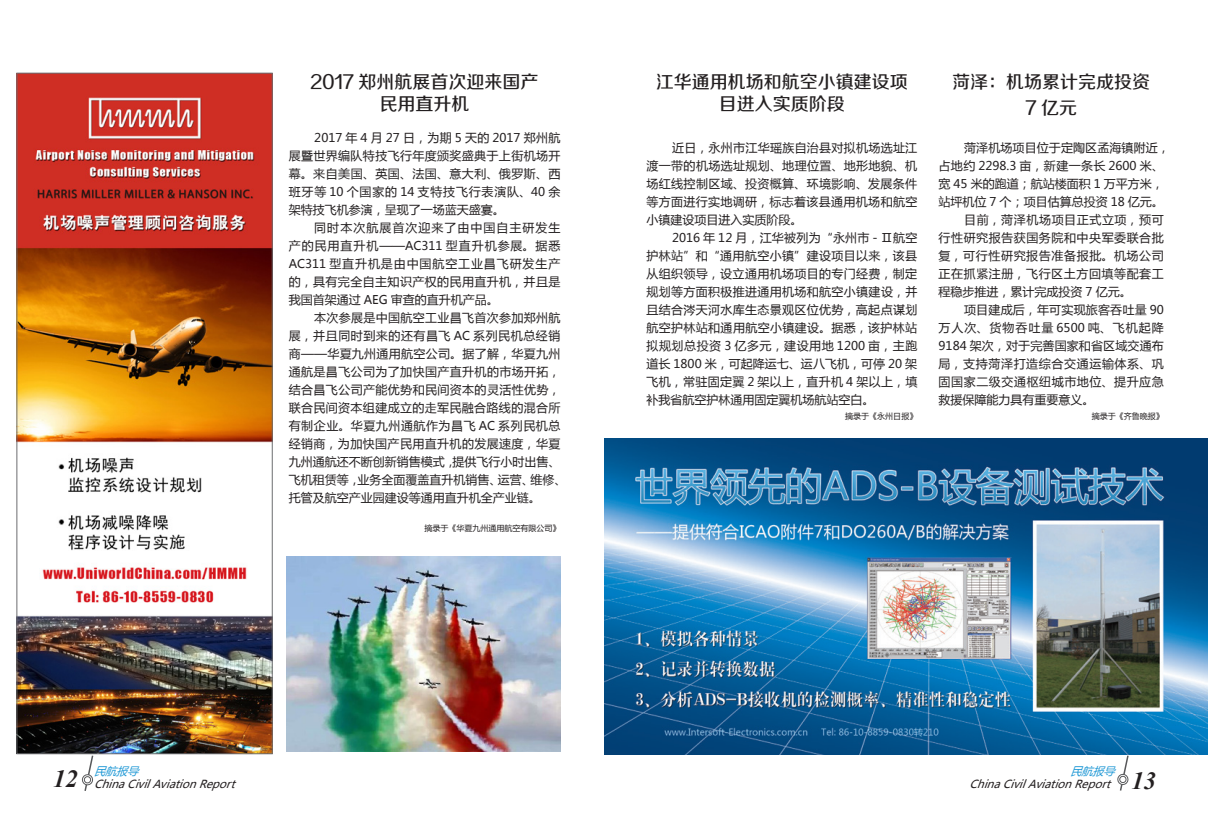
<style>
.page{position:relative;width:1208px;height:825px;background:#fff}
.page>*{position:absolute;margin:0;border:0;box-sizing:border-box;transform-origin:0 0}
.t1{font:italic 700 24.6px "Times New Roman";color:#231f20}
.t2{font:18px/21.6px "FZZZHUNHJW GB1 0";color:#231f20;text-align:center}
.t3{font:12px/18px "Microsoft Ya Hei";letter-spacing:.03em;color:#231f20;text-align:justify}
.t4{font:12px/18px "Microsoft Ya Hei";color:#231f20}
.t5{font:italic 11px "Microsoft Ya Hei";color:#231f20}
.t6{font:italic 11px "Microsoft Ya Hei";color:#1f98d5}
.t7{font:8px "Microsoft Ya Hei";color:#231f20}
</style>
<div class="page">
<svg style="left:81px;top:754px;width:13px;height:37px"></svg>
<svg style="left:1116px;top:754px;width:13px;height:37px"></svg>
<img style="left:286px;top:556px;width:274px;height:195px">
<img style="left:19px;top:75px;width:251px;height:677px">
<div style="left:17px;top:73px;width:255px;height:681px;border:1px solid #6c6d70"></div>
<img style="left:604px;top:438px;width:604px;height:316px">
<p class="t2" style="left:311px;top:73px;width:229px">2017 郑州航展首次迎来国产民用直升机</p>
<p class="t3" style="left:289px;top:129px;width:273px;text-indent:26px">2017 年 4 月 27 日，为期 5 天的 2017 郑州航展暨世界编队特技飞行年度颁奖盛典于上街机场开幕。来自美国、英国、法国、意大利、俄罗斯、西班牙等 10 个国家的 14 支特技飞行表演队、40 余架特技飞机参演，呈现了一场蓝天盛宴。</p>
<p class="t3" style="left:289px;top:219px;width:273px;text-indent:26px">同时本次航展首次迎来了由中国自主研发生产的民用直升机——AC311 型直升机参展。据悉AC311 型直升机是由中国航空工业昌飞研发生产的，具有完全自主知识产权的民用直升机，并且是我国首架通过 AEG 审查的直升机产品。</p>
<p class="t3" style="left:289px;top:309px;width:279px;text-align:left;text-indent:26px">本次参展是中国航空工业昌飞首次参加郑州航展，并且同时到来的还有昌飞 AC 系列民机总经销商——华夏九州通用航空公司。据了解，华夏九州通航是昌飞公司为了加快国产直升机的市场开拓，结合昌飞公司产能优势和民间资本的灵活性优势，联合民间资本组建成立的走军民融合路线的混合所有制企业。华夏九州通航作为昌飞 AC 系列民机总经销商，为加快国产民用直升机的发展速度，华夏九州通航还不断创新销售模式，提供飞行小时出售、飞机租赁等，业务全面覆盖直升机销售、运营、维修、托管及航空产业园建设等通用直升机全产业链。</p>
<p class="t7" style="left:424px;top:523px;width:138px">摘录于《华夏九州通用航空有限公司》</p>
<p class="t2" style="left:656px;top:73px;width:253px">江华通用机场和航空小镇建设项目进入实质阶段</p>
<p class="t3" style="left:646px;top:139px;width:272px;text-indent:26px">近日，永州市江华瑶族自治县对拟机场选址江渡一带的机场选址规划、地理位置、地形地貌、机场红线控制区域、投资概算、环境影响、发展条件等方面进行实地调研，标志着该县通用机场和航空小镇建设项目进入实质阶段。</p>
<p class="t3" style="left:646px;top:229px;width:272px;text-indent:26px">2016 年 12 月，江华被列为“永州市 - Ⅱ航空护林站”和“通用航空小镇”建设项目以来，该县从组织领导，设立通用机场项目的专门经费，制定规划等方面积极推进通用机场和航空小镇建设，并且结合涔天河水库生态景观区位优势，高起点谋划航空护林站和通用航空小镇建设。据悉，该护林站拟规划总投资 3 亿多元，建设用地 1200 亩，主跑道长 1800 米，可起降运七、运八飞机，可停 20 架飞机，常驻固定翼 2 架以上，直升机 4 架以上，填补我省航空护林通用固定翼机场航站空白。</p>
<p class="t7" style="left:845px;top:411px;width:73px">摘录于《永州日报》</p>
<p class="t2" style="left:952px;top:71px;width:199px;line-height:25.6px">菏泽：机场累计完成投资<br>7 亿元</p>
<p class="t4" style="left:938px;top:139px;width:233px;text-indent:26px">菏泽机场项目位于定陶区孟海镇附近，占地约 2298.3 亩，新建一条长 2600 米、宽 45 米的跑道；航站楼面积 1 万平方米，站坪机位 7 个；项目估算总投资 18 亿元。</p>
<p class="t3" style="left:938px;top:211px;width:227px;text-indent:26px">目前，菏泽机场项目正式立项，预可行性研究报告获国务院和中央军委联合批复，可行性研究报告准备报批。机场公司正在抓紧注册，飞行区土方回填等配套工程稳步推进，累计完成投资 7 亿元。</p>
<p class="t3" style="left:938px;top:301px;width:227px;text-indent:26px">项目建成后，年可实现旅客吞吐量 90万人次、货物吞吐量 6500 吨、飞机起降9184 架次，对于完善国家和省区域交通布局，支持菏泽打造综合交通运输体系、巩固国家二级交通枢纽城市地位、提升应急救援保障能力具有重要意义。</p>
<p class="t7" style="left:1091px;top:411px;width:73px">摘录于《齐鲁晚报》</p>
<p class="t6" style="left:94px;top:763px;width:51px">民航报导</p>
<h1 class="t1" style="left:53px;top:762px;width:26px">12</h1>
<p class="t5" style="left:94px;top:777px;width:147px">ChinaCivilAviationReport</p>
<p class="t6" style="left:1070px;top:763px;width:51px">民航报导</p>
<p class="t5" style="left:969px;top:776px;width:147px">ChinaCivilAviationReport</p>
<h1 class="t1" style="left:1131px;top:764px;width:26px">13</h1>
</div>
